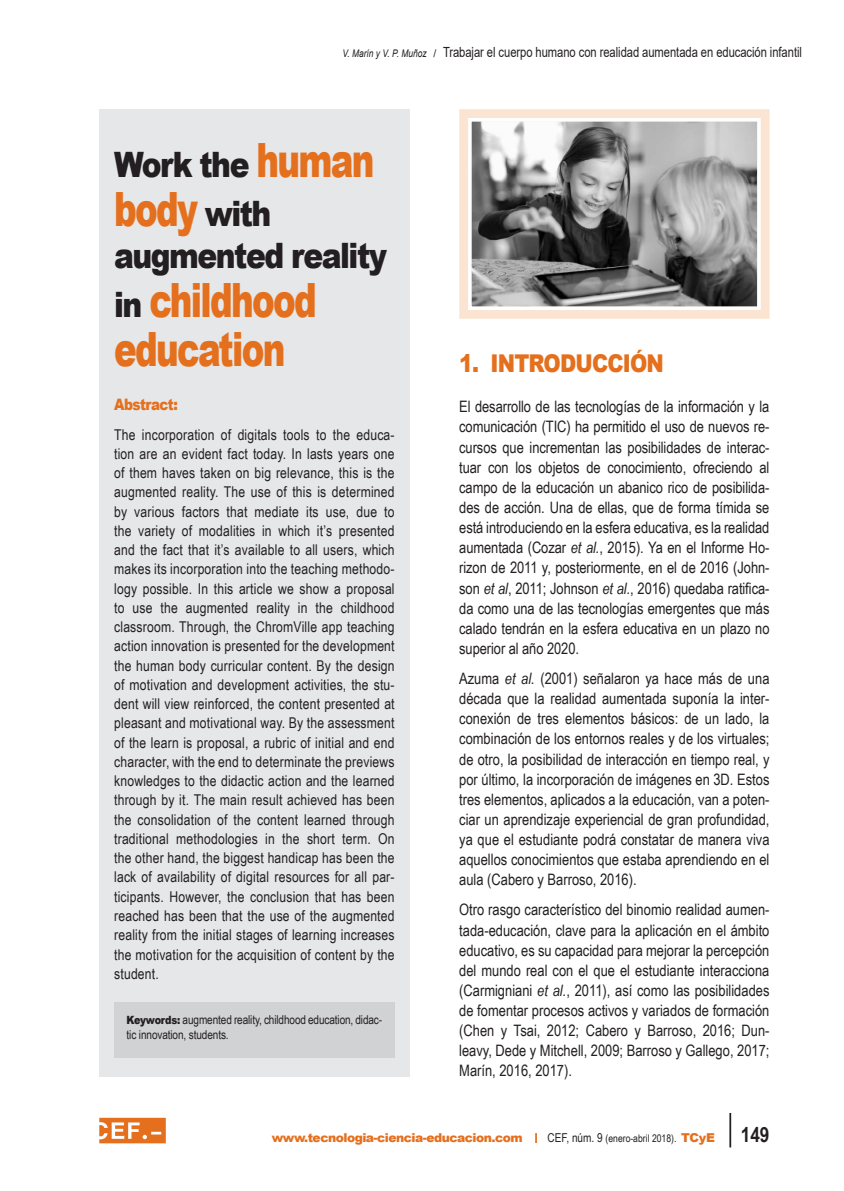
<style>
.page{position:relative;width:844px;height:1191px;background:#fff}
.page>*{position:absolute;margin:0;border:0;box-sizing:border-box;transform-origin:0 0}
.t1{font:900 47.25px/49px "Arial";letter-spacing:-.05em;color:#e4701e;scale:.72 1}
.t2{font:900 35px "Arial";letter-spacing:-.05em;color:#231f20;scale:.85 1}
._1__epigrafe{font:900 24.5px "Arial";letter-spacing:-.04em;color:#e4701e;scale:.85 1}
.texto_general{font:15.75px/20.1px "Arial Narrow";color:#231f20;text-align:justify}
.resumen__titulo{font:900 15.75px "Arial";letter-spacing:-.04em;color:#e4701e;scale:.85 1}
.t3{font:14.88px/19.2px "Arial Narrow";letter-spacing:.01em;color:#231f20;text-align:justify}
.t4{font:14px "Arial";letter-spacing:-.005em;color:#231f20;scale:.8 1}
.t5{font:12.25px/15.8px "Arial Narrow";letter-spacing:-.01em;color:#231f20}
.t6{font:900 12.25px "Arial";letter-spacing:-.04em;color:#e4701e}
.t7{font:10.5px "Arial Narrow";color:#231f20}
.s1{font-style:italic;font-size:10.5px}
.s2{font-size:10.5px}
.s3{font-size:47.25px;color:#e4701e}
.s4{font-size:35px;color:#231f20}
.s5{font-family:"Arial";font-weight:900;font-size:11.38px}
.s6{font-style:italic}
.s7{font-size:12.25px}
.s8{font-family:"Arial";font-weight:900;font-size:12.25px;color:#e4701e}
.s9{font-weight:700;font-size:21px}
</style>
<div class="page">
<hr style="left:729px;top:1113px;width:2px;height:34px;background:#231f20">
<svg style="left:99px;top:1117px;width:67px;height:26px"></svg>
<img style="left:472px;top:122px;width:284px;height:184px">
<div style="left:99px;top:109px;width:310px;height:967px;background:#e6e7e9"></div>
<div style="left:114px;top:1002px;width:280px;height:56px;background:#d1d2d4"></div>
<div style="left:459px;top:109px;width:310px;height:210px;border:12px solid #fbe5d2"></div>
<div style="left:468px;top:118px;width:292px;height:192px;border:3px solid #fff"></div>
<p class="t4" style="left:342px;top:43px;width:575px"><span class="s1">V. Marín y V. P. Muñoz</span> <span class="s2">/</span> Trabajar el cuerpo humano con realidad aumentada en educación infantil</p>
<p class="t2" style="left:114px;top:139px;width:308px">Work the <span class="s3">human</span></p>
<p class="t1" style="left:114px;top:183px;width:220px">body <span class="s4">with</span></p>
<p class="t2" style="left:114px;top:230px;width:322px">augmented reality</p>
<p class="t1" style="left:114px;top:274px;width:283px"><span class="s4">in</span> childhood education</p>
<p class="resumen__titulo" style="left:114px;top:393px;width:76px">Abstract:</p>
<p class="t3" style="left:114px;top:424px;width:282px">The incorporation of digitals tools to the educa&shy;tion are an evident fact today. In lasts years one of them haves taken on big relevance, this is the augmented reality. The use of this is determined by various factors that mediate its use, due to the variety of modalities in which it’s presented and the fact that it’s available to all users, which makes its incorporation into the teaching methodo&shy;logy possible. In this article we show a proposal to use the augmented reality in the childhood classroom. Through, the ChromVille app teaching action innovation is presented for the development the human body curricular content. By the design of motivation and development activities, the stu&shy;dent will view reinforced, the content presented at pleasant and motivational way. By the assessment of the learn is proposal, a rubric of initial and end character, with the end to determinate the previews knowledges to the didactic action and the learned through by it. The main result achieved has been the consolidation of the content learned through traditional methodologies in the short term. On the other hand, the biggest handicap has been the lack of availability of digital resources for all par&shy;ticipants. However, the conclusion that has been reached has been that the use of the augmented reality from the initial stages of learning increases the motivation for the acquisition of content by the student.</p>
<p class="t5" style="left:126px;top:1010px;width:257px"><span class="s5">Keywords:</span> augmented reality, childhood education, didac&shy;tic innovation, students.</p>
<p class="_1__epigrafe" style="left:459px;top:346px;width:242px">1. INTRODUCCIÓN</p>
<p class="texto_general" style="left:459px;top:396px;width:312px">El desarrollo de las tecnologías de la información y la comunicación (TIC) ha permitido el uso de nuevos re&shy;cursos que incrementan las posibilidades de interac&shy;tuar con los objetos de conocimiento, ofreciendo al campo de la educación un abanico rico de posibilida&shy;des de acción. Una de ellas, que de forma tímida se está introduciendo en la esfera educativa, es la realidad aumentada (Cozar <span class="s6">et al.</span>, 2015). Ya en el Informe Ho&shy;rizon de 2011 y, posteriormente, en el de 2016 (John&shy;son <span class="s6">et al</span>, 2011; Johnson <span class="s6">et al.</span>, 2016) quedaba ratifica&shy;da como una de las tecnologías emergentes que más calado tendrán en la esfera educativa en un plazo no superior al año 2020.</p>
<p class="texto_general" style="left:459px;top:668px;width:312px">Azuma <span class="s6">et al.</span> (2001) señalaron ya hace más de una década que la realidad aumentada suponía la inter&shy;conexión de tres elementos básicos: de un lado, la combinación de los entornos reales y de los virtuales; de otro, la posibilidad de interacción en tiempo real, y por último, la incorporación de imágenes en 3D. Estos tres elementos, aplicados a la educación, van a poten&shy;ciar un aprendizaje experiencial de gran profundidad, ya que el estudiante podrá constatar de manera viva aquellos conocimientos que estaba aprendiendo en el aula (Cabero y Barroso, 2016).</p>
<p class="texto_general" style="left:459px;top:899px;width:312px">Otro rasgo característico del binomio realidad aumen&shy;tada-educación, clave para la aplicación en el ámbito educativo, es su capacidad para mejorar la percepción del mundo real con el que el estudiante interacciona (Carmigniani <span class="s6">et al.</span>, 2011), así como las posibilidades de fomentar procesos activos y variados de formación (Chen y Tsai, 2012; Cabero y Barroso, 2016; Dun&shy;leavy, Dede y Mitchell, 2009; Barroso y Gallego, 2017; Marín, 2016, 2017).</p>
<p class="t6" style="left:272px;top:1129px;width:252px">www.tecnologia-ciencia-educacion.com</p>
<p class="t7" style="left:547px;top:1130px;width:223px"><span class="s7">CEF, núm. 9</span> (enero-abril 2018). <span class="s8">TCyE</span> <span class="s9">149</span></p>
</div>
